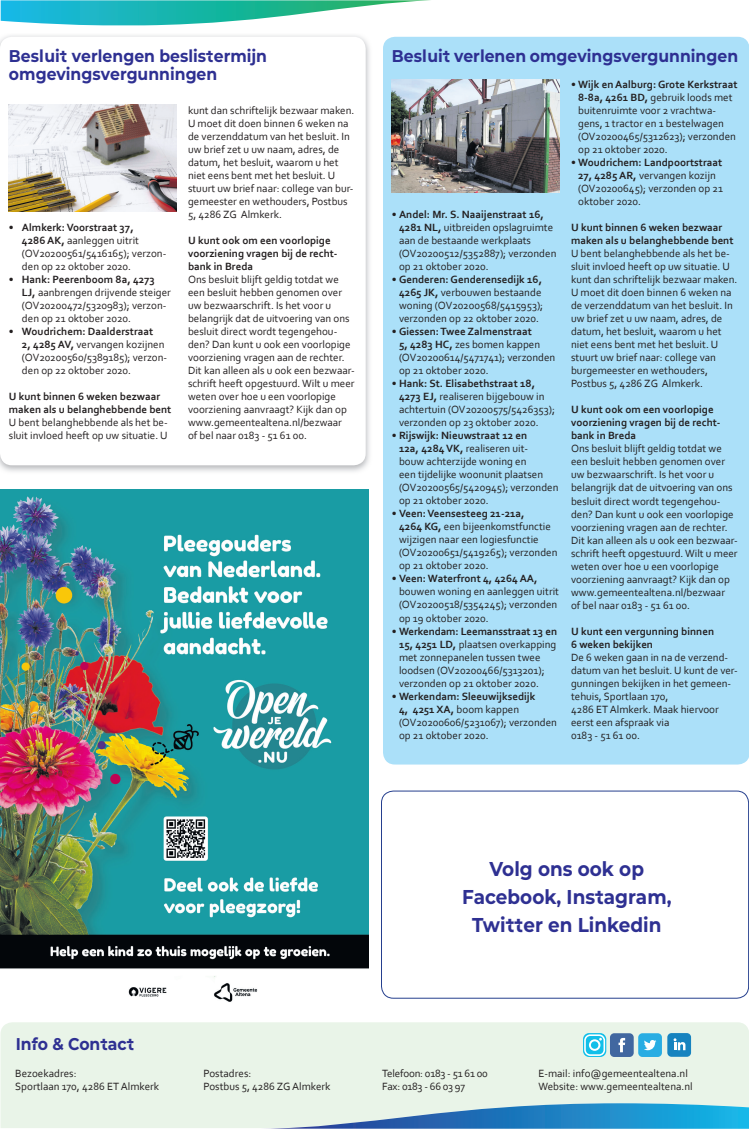
<style>
.page{position:relative;width:749px;height:1129px;background:#fff}
.page>*{position:absolute;margin:0;border:0;box-sizing:border-box;transform-origin:0 0}
.t1{font:700 20px/28px "Mont Altena";color:#2e3092;text-align:center}
.t2{font:700 17px/18px "Mont Altena";color:#2e3092}
.t3{font:11px/13px "Corbel";color:#231f20}
.t4{font:700 11px/13px "Corbel";color:#231f20}
.t5{font:11px/13px "Corbel";letter-spacing:-.02em;color:#231f20}
.s1{font-weight:700}
</style>
<div class="page">
<div style="left:383px;top:37px;width:365px;height:727px;background:#abe0f9"></div>
<svg style="left:1px;top:0;width:430px;height:25px"></svg>
<div style="left:0;top:1022px;width:748px;height:105px;background:#e9f4e8"></div>
<div style="left:638px;top:1033px;width:23px;height:23px;background:#29ade3;border-radius:4px"></div>
<svg style="left:644px;top:1040px;width:12px;height:9px"></svg>
<div style="left:609px;top:1033px;width:24px;height:23px;background:#4167a0;border-radius:4px"></div>
<svg style="left:618px;top:1037px;width:7px;height:15px"></svg>
<div style="left:667px;top:1032px;width:23px;height:24px;background:#1783bf;border-radius:4px"></div>
<svg style="left:673px;top:1038px;width:12px;height:11px"></svg>
<svg style="left:583px;top:1032px;width:23px;height:24px"></svg>
<svg style="left:584px;top:1034px;width:21px;height:21px"></svg>
<svg style="left:260px;top:1090px;width:488px;height:38px;background:#92c5d9"></svg>
<img style="left:0;top:35px;width:370px;height:437px">
<div style="left:0;top:37px;width:365px;height:428px;background:#fff;border-radius:12px"></div>
<img style="left:392px;top:79px;width:167px;height:113px">
<img style="left:9px;top:104px;width:167px;height:107px">
<img style="left:0;top:489px;width:368px;height:513px">
<div style="left:381px;top:790px;width:367px;height:208px;border:1px solid #253f8e;border-radius:12px"></div>
<h2 class="t2" style="left:9px;top:46px;width:259px">Besluit verlengen beslistermijn omgevingsvergunningen</h2>
<p class="t3" style="left:22px;top:221px;width:146px;text-indent:-13px">• <span class="s1">Almkerk: Voorstraat 37,<br>4286 AK,</span> aanleggen uitrit (OV20200561/5416165); verzon&shy;den op 22 oktober 2020.</p>
<p class="t3" style="left:22px;top:273px;width:150px;text-indent:-13px">• <span class="s1">Hank: Peerenboom 8a, 4273<br>LJ,</span> aanbrengen drijvende steiger (OV20200472/5320983); verzon&shy;den op 21 oktober 2020.</p>
<p class="t3" style="left:22px;top:325px;width:147px;text-indent:-13px">• <span class="s1">Woudrichem: Daalderstraat<br>2, 4285 AV,</span> vervangen kozijnen (OV20200560/5389185); verzon&shy;den op 22 oktober 2020.</p>
<p class="t4" style="left:9px;top:390px;width:164px">U kunt binnen 6 weken bezwaar maken als u belanghebbende bent</p>
<p class="t3" style="left:9px;top:416px;width:160px">U bent belanghebbende als het be&shy;sluit invloed heeft op uw situatie. U</p>
<p class="t3" style="left:188px;top:104px;width:168px">kunt dan schriftelijk bezwaar maken.<br>U moet dit doen binnen 6 weken na de verzenddatum van het besluit. In uw brief zet u uw naam, adres, de datum, het besluit, waarom u het niet eens bent met het besluit. U stuurt uw brief naar: college van bur&shy;gemeester en wethouders, Postbus<br>5, 4286 ZG Almkerk.</p>
<p class="t4" style="left:188px;top:234px;width:151px">U kunt ook om een voorlopige voorziening vragen bij de recht&shy;bank in Breda</p>
<p class="t3" style="left:188px;top:273px;width:168px">Ons besluit blijft geldig totdat we een besluit hebben genomen over uw bezwaarschrift. Is het voor u belangrijk dat de uitvoering van ons besluit direct wordt tegengehou&shy;den? Dan kunt u ook een voorlopige voorziening vragen aan de rechter.<br>Dit kan alleen als u ook een bezwaar&shy;schrift heeft opgestuurd. Wilt u meer weten over hoe u een voorlopige voorziening aanvraagt? Kijk dan op www.gemeentealtena.nl/bezwaar<br>of bel naar 0183 - 51 61 00.</p>
<h2 class="t2" style="left:392px;top:46px;width:347px">Besluit verlenen omgevingsvergunningen</h2>
<p class="t3" style="left:399px;top:208px;width:159px;text-indent:-7px">• <span class="s1">Andel: Mr. S. Naaijenstraat 16,<br>4281 NL,</span> uitbreiden opslagruimte aan de bestaande werkplaats (OV20200512/5352887); verzonden op 21 oktober 2020.</p>
<p class="t3" style="left:399px;top:273px;width:146px;text-indent:-7px">• <span class="s1">Genderen: Genderensedijk 16,<br>4265 JK,</span> verbouwen bestaande woning (OV20200568/5415953); verzonden op 22 oktober 2020.</p>
<p class="t3" style="left:399px;top:325px;width:158px;text-indent:-7px">• <span class="s1">Giessen: Twee Zalmenstraat<br>5, 4283 HC,</span> zes bomen kappen (OV20200614/5471741); verzonden op 21 oktober 2020.</p>
<p class="t3" style="left:399px;top:377px;width:157px;text-indent:-7px">• <span class="s1">Hank: St. Elisabethstraat 18,<br>4273 EJ,</span> realiseren bijgebouw in achtertuin (OV20200575/5426353); verzonden op 23 oktober 2020.</p>
<p class="t3" style="left:399px;top:429px;width:161px;text-indent:-7px">• <span class="s1">Rijswijk: Nieuwstraat 12 en<br>12a, 4284 VK,</span> realiseren uit-<br>bouw achterzijde woning en<br>een tijdelijke woonunit plaatsen (OV20200565/5420945); verzonden op 21 oktober 2020.</p>
<p class="t3" style="left:399px;top:507px;width:160px;text-indent:-7px">• <span class="s1">Veen: Veensesteeg 21-21a,<br>4264 KG,</span> een bijeenkomstfunctie wijzigen naar een logiesfunctie (OV20200651/5419265); verzonden op 21 oktober 2020.</p>
<p class="t3" style="left:399px;top:572px;width:161px;text-indent:-7px">• <span class="s1">Veen: Waterfront 4, 4264 AA, </span>bouwen woning en aanleggen uitrit (OV20200518/5354245); verzonden op 19 oktober 2020.</p>
<p class="t3" style="left:399px;top:624px;width:159px;text-indent:-7px">• <span class="s1">Werkendam: Leemansstraat 13 en<br>15, 4251 LD,</span> plaatsen overkapping met zonnepanelen tussen twee loodsen (OV20200466/5313201); verzonden op 21 oktober 2020.</p>
<p class="t3" style="left:399px;top:689px;width:159px;text-indent:-7px">• <span class="s1">Werkendam: Sleeuwijksedijk<br>4, 4251 XA,</span> boom kappen (OV20200606/5231067); verzonden op 21 oktober 2020.</p>
<p class="t3" style="left:578px;top:78px;width:161px;text-indent:-7px">• <span class="s1">Wijk en Aalburg: Grote Kerkstraat<br>8-8a, 4261 BD,</span> gebruik loods met buitenruimte voor 2 vrachtwa&shy;gens, 1 tractor en 1 bestelwagen (OV20200465/5312623); verzonden op 21 oktober 2020.</p>
<p class="t3" style="left:578px;top:156px;width:146px;text-indent:-7px">• <span class="s1">Woudrichem: Landpoortstraat<br>27, 4285 AR,</span> vervangen kozijn (OV20200645); verzonden op 21 oktober 2020.</p>
<p class="t4" style="left:571px;top:221px;width:164px">U kunt binnen 6 weken bezwaar maken als u belanghebbende bent</p>
<p class="t3" style="left:571px;top:247px;width:168px">U bent belanghebbende als het be&shy;sluit invloed heeft op uw situatie. U kunt dan schriftelijk bezwaar maken.<br>U moet dit doen binnen 6 weken na de verzenddatum van het besluit. In uw brief zet u uw naam, adres, de datum, het besluit, waarom u het niet eens bent met het besluit. U stuurt uw brief naar: college van burgemeester en wethouders,<br>Postbus 5, 4286 ZG Almkerk.</p>
<p class="t4" style="left:571px;top:403px;width:151px">U kunt ook om een voorlopige voorziening vragen bij de recht&shy;bank in Breda</p>
<p class="t3" style="left:571px;top:442px;width:168px">Ons besluit blijft geldig totdat we een besluit hebben genomen over uw bezwaarschrift. Is het voor u belangrijk dat de uitvoering van ons besluit direct wordt tegengehou&shy;den? Dan kunt u ook een voorlopige voorziening vragen aan de rechter.<br>Dit kan alleen als u ook een bezwaar&shy;schrift heeft opgestuurd. Wilt u meer weten over hoe u een voorlopige voorziening aanvraagt? Kijk dan op www.gemeentealtena.nl/bezwaar<br>of bel naar 0183 - 51 61 00.</p>
<p class="t4" style="left:571px;top:624px;width:144px">U kunt een vergunning binnen<br>6 weken bekijken</p>
<p class="t3" style="left:571px;top:650px;width:168px">De 6 weken gaan in na de verzend&shy;datum van het besluit. U kunt de ver&shy;gunningen bekijken in het gemeen&shy;tehuis, Sportlaan 170,<br>4286 ET Almkerk. Maak hiervoor eerst een afspraak via<br>0183 - 51 61 00.</p>
<h2 class="t2" style="left:16px;top:1034px;width:120px">Info &amp; Contact</h2>
<h1 class="t1" style="left:462px;top:854px;width:211px">Volg ons ook op<br>Facebook, Instagram,<br>Twitter en Linkedin</h1>
<p class="t3" style="left:15px;top:1066px;width:145px">Bezoekadres:<br>Sportlaan 170, 4286 ET Almkerk</p>
<p class="t5" style="left:382px;top:1066px;width:107px">Telefoon: 0183 - 51 61 00<br>Fax: 0183 - 66 03 97</p>
<p class="t3" style="left:538px;top:1066px;width:156px">E-mail: info@gemeentealtena.nl<br>Website: www.gemeentealtena.nl</p>
<p class="t3" style="left:203px;top:1066px;width:128px">Postadres:<br>Postbus 5, 4286 ZG Almkerk</p>
</div>
